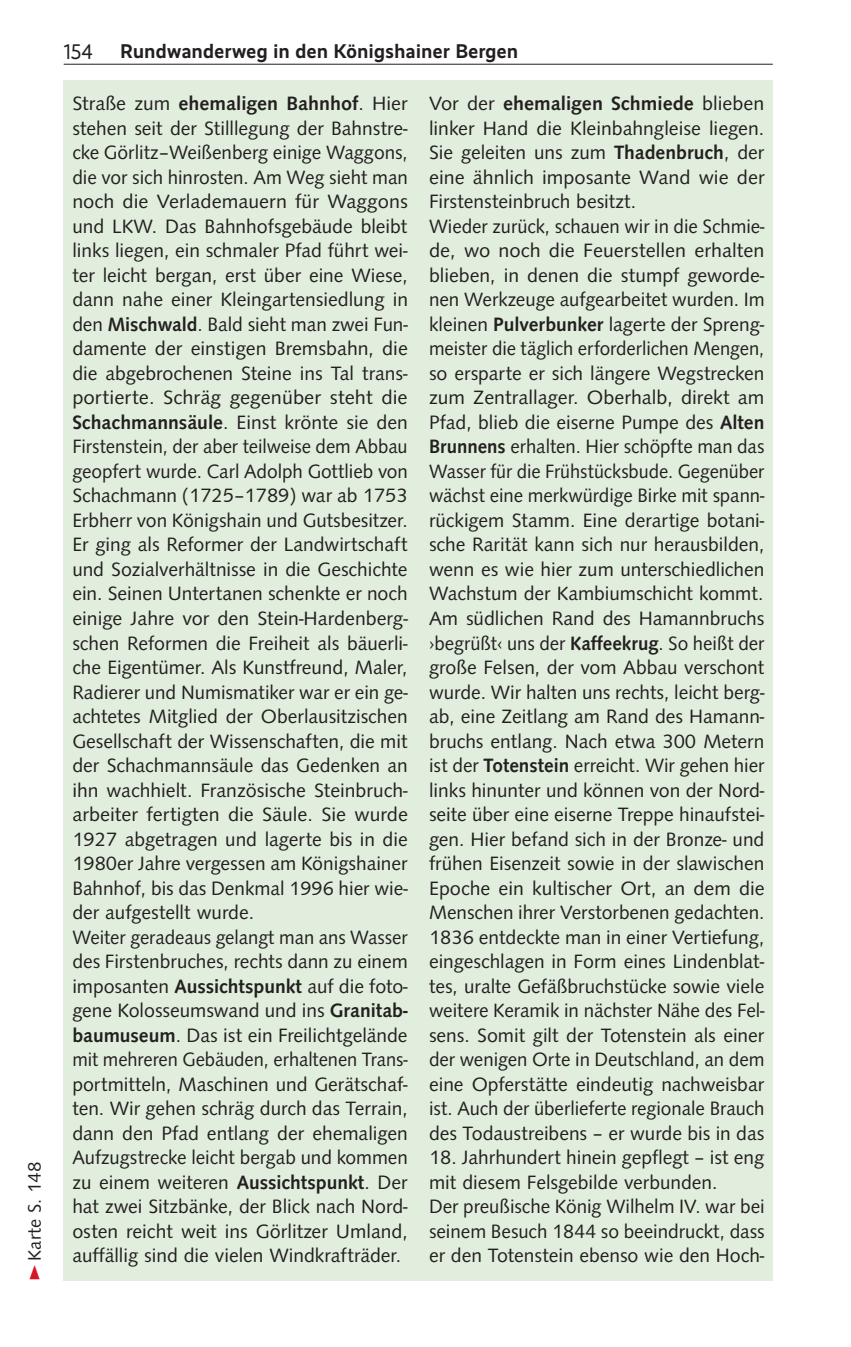
<style>
.page{position:relative;width:851px;height:1347px;background:#fff}
.page>*{position:absolute;margin:0;border:0;box-sizing:border-box;transform-origin:0 0}
.t1{font:21.25px "Realist";color:#231f20;scale:.95 1}
.t2{font:20px/24.5px "Syntax";color:#231f20}
.t3{font:700 20px "Realist";letter-spacing:.025em;color:#231f20;scale:.95 1}
.t4{font:18.75px "Syntax";letter-spacing:.005em;color:#231f20}
.s1{font-weight:500;font-size:25px;color:#d71729}
.s2{font-weight:500}
</style>
<div class="page">
<hr style="left:64px;top:64px;width:708px;height:1px;background:#231f20">
<div style="left:64px;top:80px;width:708px;height:1200px;background:#e1eedd"></div>
<p class="t4" style="left:24px;top:1280px;width:120px;rotate:-90deg"><span class="s1">►</span> Karte S. 148</p>
<p class="t3" style="left:120px;top:40px;width:419px">Rundwanderweg in den Königshainer Bergen</p>
<p class="t2" style="left:72px;top:92px;width:337px">Straße zum <span class="s2">ehemaligen Bahnhof</span>. Hier stehen seit der Stilllegung der Bahnstre&shy;cke Görlitz–Weißenberg einige Waggons, die vor sich hinrosten. Am Weg sieht man noch die Verlademauern für Waggons und LKW. Das Bahnhofsgebäude bleibt links liegen, ein schmaler Pfad führt wei&shy;ter leicht bergan, erst über eine Wiese, dann nahe einer Kleingartensiedlung in den <span class="s2">Mischwald</span>. Bald sieht man zwei Fun&shy;damente der einstigen Bremsbahn, die die abgebrochenen Steine ins Tal trans&shy;portierte. Schräg gegenüber steht die <span class="s2">Schachmannsäule</span>. Einst krönte sie den Firstenstein, der aber teilweise dem Abbau geopfert wurde. Carl Adolph Gottlieb von Schachmann (1725–1789) war ab 1753<br>Erbherr von Königshain und Gutsbesitzer.<br>Er ging als Reformer der Landwirtschaft und Sozialverhältnisse in die Geschichte ein. Seinen Untertanen schenkte er noch einige Jahre vor den Stein-Hardenberg&shy;schen Reformen die Freiheit als bäuerli&shy;che Eigentümer. Als Kunstfreund, Maler, Radierer und Numismatiker war er ein ge&shy;achtetes Mitglied der Oberlausitzischen Gesellschaft der Wissenschaften, die mit der Schachmannsäule das Gedenken an ihn wachhielt. Französische Steinbruch&shy;arbeiter fertigten die Säule. Sie wurde 1927 abgetragen und lagerte bis in die 1980er Jahre vergessen am Königshainer Bahnhof, bis das Denkmal 1996 hier wie&shy;der aufgestellt wurde.<br>Weiter geradeaus gelangt man ans Wasser des Firstenbruches, rechts dann zu einem imposanten <span class="s2">Aussichtspunkt</span> auf die foto&shy;gene Kolosseumswand und ins <span class="s2">Granitab&shy;baumuseum</span>. Das ist ein Freilichtgelände mit mehreren Gebäuden, erhaltenen Trans&shy;portmitteln, Maschinen und Gerätschaf&shy;ten. Wir gehen schräg durch das Terrain, dann den Pfad entlang der ehemaligen Aufzugstrecke leicht bergab und kommen zu einem weiteren <span class="s2">Aussichtspunkt</span>. Der hat zwei Sitzbänke, der Blick nach Nord&shy;osten reicht weit ins Görlitzer Umland, auffällig sind die vielen Windkrafträder.</p>
<p class="t2" style="left:429px;top:92px;width:337px">Vor der <span class="s2">ehemaligen Schmiede</span> blieben linker Hand die Kleinbahngleise liegen.<br>Sie geleiten uns zum <span class="s2">Thadenbruch</span>, der eine ähnlich imposante Wand wie der Firstensteinbruch besitzt.<br>Wieder zurück, schauen wir in die Schmie&shy;de, wo noch die Feuerstellen erhalten blieben, in denen die stumpf geworde&shy;nen Werkzeuge aufgearbeitet wurden. Im kleinen <span class="s2">Pulverbunker</span> lagerte der Spreng&shy;meister die täglich erforderlichen Mengen, so ersparte er sich längere Wegstrecken zum Zentrallager. Oberhalb, direkt am Pfad, blieb die eiserne Pumpe des <span class="s2">Alten Brunnens</span> erhalten. Hier schöpfte man das Wasser für die Frühstücksbude. Gegenüber wächst eine merkwürdige Birke mit spann&shy;rückigem Stamm. Eine derartige botani&shy;sche Rarität kann sich nur herausbilden, wenn es wie hier zum unterschiedlichen Wachstum der Kambiumschicht kommt.<br>Am südlichen Rand des Hamannbruchs ›begrüßt‹ uns der <span class="s2">Kaffeekrug</span>. So heißt der große Felsen, der vom Abbau verschont wurde. Wir halten uns rechts, leicht berg&shy;ab, eine Zeitlang am Rand des Hamann&shy;bruchs entlang. Nach etwa 300 Metern ist der <span class="s2">Totenstein</span> erreicht. Wir gehen hier links hinunter und können von der Nord&shy;seite über eine eiserne Treppe hinaufstei&shy;gen. Hier befand sich in der Bronze- und frühen Eisenzeit sowie in der slawischen Epoche ein kultischer Ort, an dem die Menschen ihrer Verstorbenen gedachten.<br>1836 entdeckte man in einer Vertiefung, eingeschlagen in Form eines Lindenblat&shy;tes, uralte Gefäßbruchstücke sowie viele weitere Keramik in nächster Nähe des Fel&shy;sens. Somit gilt der Totenstein als einer der wenigen Orte in Deutschland, an dem eine Opferstätte eindeutig nachweisbar ist. Auch der überlieferte regionale Brauch des Todaustreibens – er wurde bis in das</p>
<p class="t1" style="left:64px;top:40px;width:32px">154</p>
<p class="t2" style="left:429px;top:1145px;width:337px">18. Jahrhundert hinein gepflegt – ist eng mit diesem Felsgebilde verbunden.<br>Der preußische König Wilhelm IV. war bei seinem Besuch 1844 so beeindruckt, dass er den Totenstein ebenso wie den Hoch-</p>
</div>
